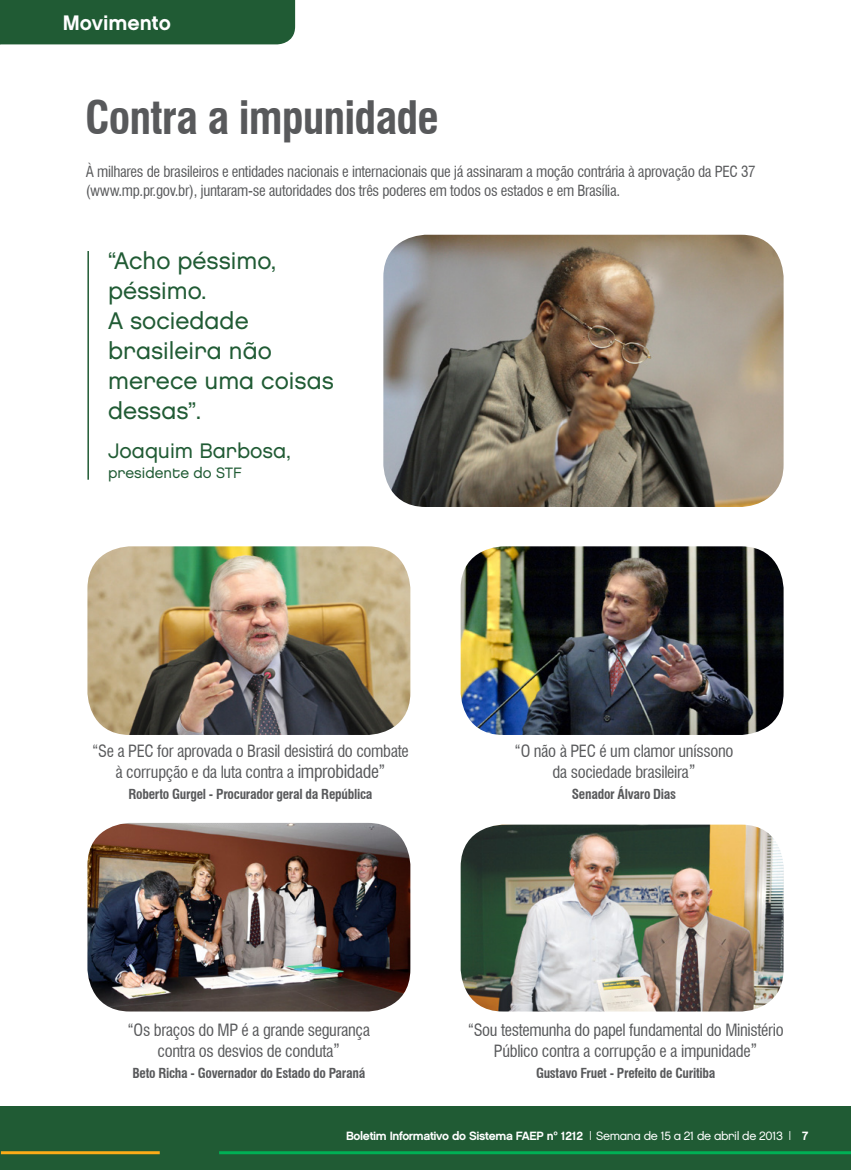
<style>
.page{position:relative;width:851px;height:1170px;background:#fff}
.page>*{position:absolute;margin:0;border:0;box-sizing:border-box;transform-origin:0 0}
.t1{font:700 condensed 45px "Swiss 721 BT";letter-spacing:-.02em;color:#58595b}
.t2{font:24px/30px "Chalet London Nineteen Eighty";color:#205b34}
.t3{font:21px "Chalet London Nineteen Eighty";color:#205b34}
.t4{font:21px "Chalet New York Nineteen Sixty";color:#fff}
.t5{font:condensed 16.5px/21px "Swiss 721 BT";letter-spacing:-.02em;color:#58595b;text-align:center}
.t6{font:condensed 15px/19.5px "Swiss 721 BT";letter-spacing:-.02em;color:#58595b}
.t7{font:15px "Chalet London Nineteen Eighty";color:#205b34}
.t8{font:700 condensed 13.5px "Swiss 721 BT";letter-spacing:-.02em;color:#58595b}
.t9{font:12px "Chalet New York Nineteen Sixty";letter-spacing:-.03em;color:#fff}
.s1{font-size:18px}
.s2{font-family:"Chalet London Nineteen Eighty"}
</style>
<div class="page">
<div style="left:0;top:1106px;width:850px;height:63px;background:#205b34"></div>
<hr style="left:1px;top:1151px;width:159px;height:3px;background:#fbac18">
<hr style="left:219px;top:1151px;width:631px;height:3px;background:#00b055">
<div style="left:0;top:0;width:295px;height:44px;background:#205b34"></div>
<img style="left:87px;top:822px;width:323px;height:189px">
<img style="left:460px;top:824px;width:323px;height:187px">
<img style="left:383px;top:235px;width:400px;height:272px">
<img style="left:460px;top:546px;width:323px;height:189px">
<img style="left:87px;top:546px;width:323px;height:189px">
<hr style="left:87px;top:251px;width:2px;height:228px;background:#205b34">
<p class="t4" style="left:63px;top:10px;width:109px">Movimento</p>
<p class="t1" style="left:85px;top:90px;width:355px">Contra a impunidade</p>
<p class="t6" style="left:86px;top:161px;width:671px">À milhares de brasileiros e entidades nacionais e internacionais que já assinaram a moção contrária à aprovação da PEC 37 (www.mp.pr.gov.br), juntaram-se autoridades dos três poderes em todos os estados e em Brasília.</p>
<p class="t2" style="left:108px;top:245px;width:169px">“Acho péssimo, péssimo.</p>
<p class="t2" style="left:108px;top:305px;width:227px">A sociedade brasileira não merece uma coisas dessas”.</p>
<p class="t3" style="left:108px;top:438px;width:184px">Joaquim Barbosa,</p>
<p class="t7" style="left:108px;top:463px;width:135px">presidente do STF</p>
<p class="t5" style="left:92px;top:740px;width:318px">“Se a PEC for aprovada o Brasil desistirá do combate à corrupção e da luta contra a <span class="s1">improbidade”</span></p>
<p class="t8" style="left:128px;top:786px;width:245px">Roberto Gurgel - Procurador geral da República</p>
<p class="t5" style="left:514px;top:740px;width:220px">“O não à PEC é um clamor uníssono</p>
<p class="t5" style="left:552px;top:761px;width:145px">da sociedade brasileira<span class="s1">”</span></p>
<p class="t8" style="left:571px;top:786px;width:106px">Senador Álvaro Dias</p>
<p class="t5" style="left:127px;top:1019px;width:244px">“Os braços do MP é a grande segurança</p>
<p class="t5" style="left:157px;top:1040px;width:184px">contra os desvios de conduta<span class="s1">”</span></p>
<p class="t8" style="left:132px;top:1064px;width:234px">Beto Richa - Governador do Estado do Paraná</p>
<p class="t5" style="left:467px;top:1019px;width:317px">“Sou testemunha do papel fundamental do Ministério<br>Público contra a corrupção e a impunidade<span class="s1">”</span></p>
<p class="t8" style="left:536px;top:1064px;width:181px">Gustavo Fruet - Prefeito de Curitiba</p>
<p class="t9" style="left:346px;top:1128px;width:463px">Boletim Informativo do Sistema FAEP nº 1212 | <span class="s2">Semana de 15 a 21 de abril de 2013</span> | 7</p>
</div>
